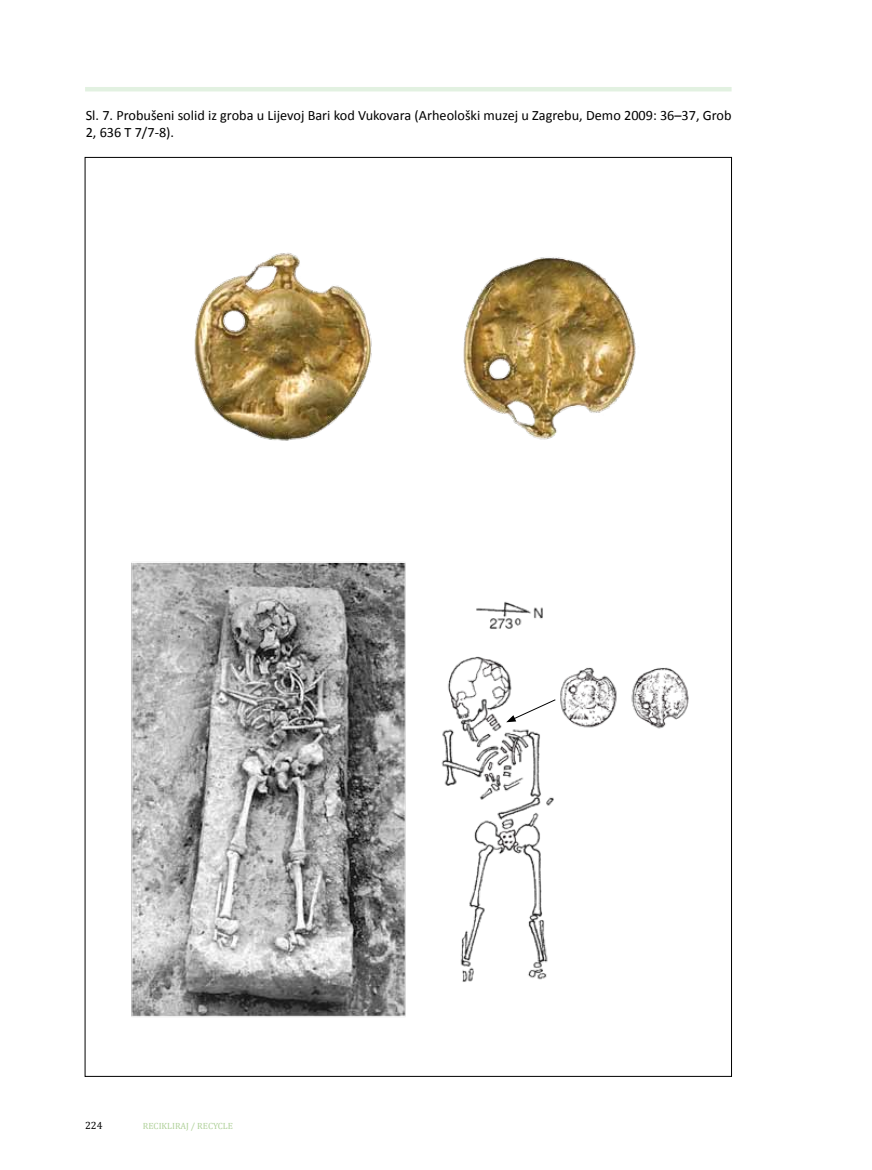
<style>
.page{position:relative;width:872px;height:1170px;background:#fff}
.page>*{position:absolute;margin:0;border:0;box-sizing:border-box;transform-origin:0 0}
.t1{font:14.25px/16.5px "Calibri";color:#000}
.t2{font:10.5px "Cambria";color:#000}
.t3{font:9px "Cambria";color:#b0d19a}
</style>
<div class="page">
<hr style="left:85px;top:87px;width:646px;height:4px;background:#e2f1e1">
<img style="left:131px;top:253px;width:558px;height:764px">
<svg style="left:506px;top:698px;width:50px;height:24px"></svg>
<p class="t1" style="left:86px;top:107px;width:647px">Sl. 7. Probušeni solid iz groba u Lijevoj Bari kod Vukovara (Arheološki muzej u Zagrebu, Demo 2009: 36–37, Grob<br>2, 636 T 7/7-8).</p>
<p class="t2" style="left:85px;top:1119px;width:19px">224</p>
<p class="t3" style="left:143px;top:1120px;width:92px">RECIKLIRAJ / RECYCLE</p>
</div>
